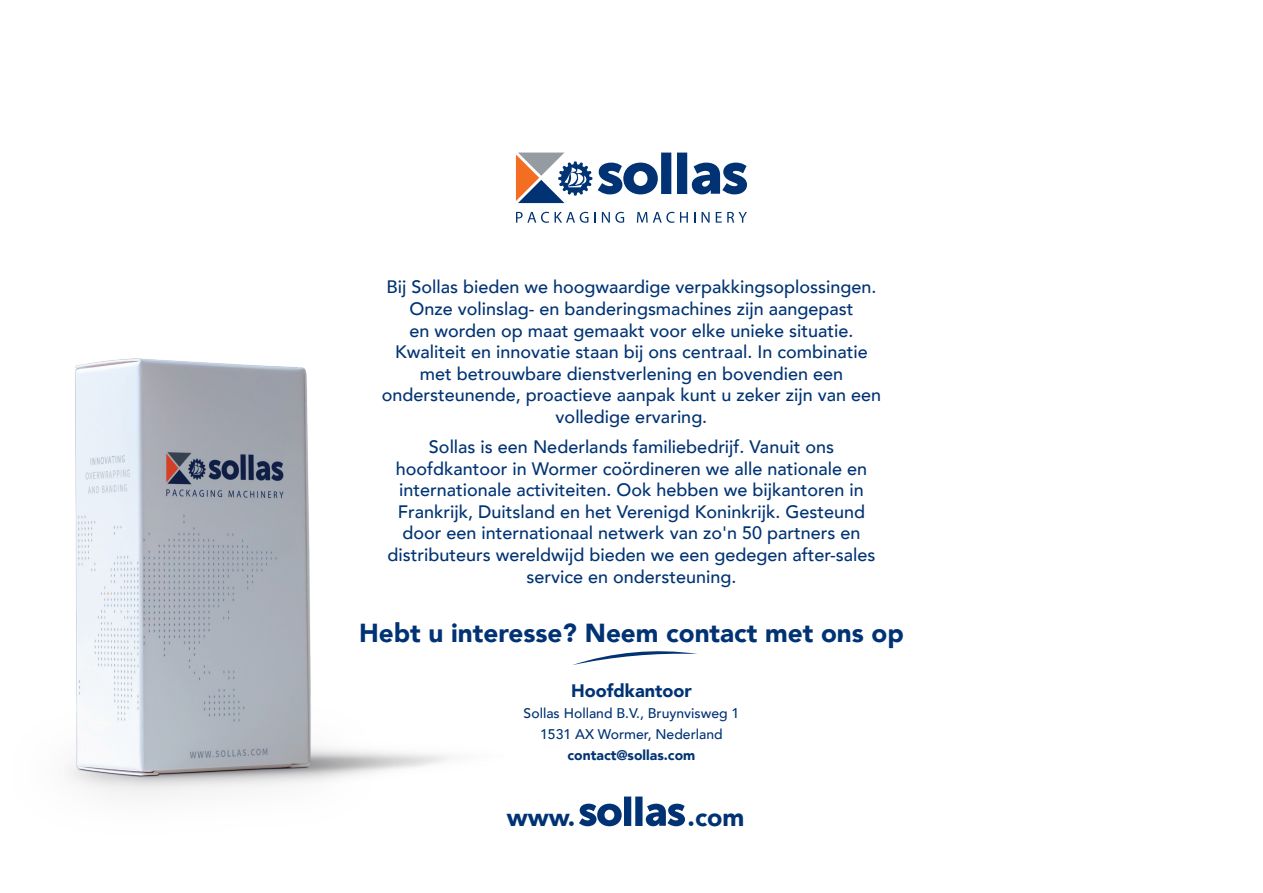
<style>
.page{position:relative;width:1263px;height:893px;background:#fff}
.page>*{position:absolute;margin:0;border:0;box-sizing:border-box;transform-origin:0 0}
.t1{font:900 26.1px "Avenir";color:#013374}
.t2{font:900 25.2px "Avenir";color:#013374}
.t3{font:500 18px/21.6px "Avenir";color:#013374;text-align:center}
.t4{font:900 18px "Avenir";color:#013374}
.t5{font:500 13.95px/20.9px "Avenir";color:#013374;text-align:center}
.t6{font:900 13.95px "Avenir";color:#013374}
</style>
<div class="page">
<svg style="left:516px;top:212px;width:33px;height:11px"></svg>
<svg style="left:555px;top:212px;width:33px;height:11px"></svg>
<svg style="left:594px;top:212px;width:2px;height:11px"></svg>
<svg style="left:602px;top:212px;width:22px;height:11px"></svg>
<svg style="left:637px;top:212px;width:37px;height:11px"></svg>
<svg style="left:680px;top:212px;width:8px;height:11px"></svg>
<svg style="left:701px;top:212px;width:9px;height:11px"></svg>
<svg style="left:716px;top:212px;width:31px;height:11px"></svg>
<svg style="left:598px;top:163px;width:60px;height:31px"></svg>
<div style="left:661px;top:153px;width:10px;height:41px;background:#013374"></div>
<div style="left:677px;top:153px;width:10px;height:41px;background:#013374"></div>
<svg style="left:692px;top:163px;width:55px;height:31px"></svg>
<svg style="left:516px;top:153px;width:76px;height:50px"></svg>
<svg style="left:579px;top:804px;width:43px;height:22px"></svg>
<div style="left:624px;top:796px;width:7px;height:30px;background:#013374"></div>
<div style="left:635px;top:796px;width:7px;height:30px;background:#013374"></div>
<svg style="left:646px;top:804px;width:39px;height:22px"></svg>
<img style="left:68px;top:358px;width:382px;height:438px">
<svg style="left:573px;top:651px;width:124px;height:14px"></svg>
<p class="t3" style="left:382px;top:275px;width:501px">Bij Sollas bieden we hoogwaardige verpakkingsoplossingen.<br>Onze volinslag- en banderingsmachines zijn aangepast<br>en worden op maat gemaakt voor elke unieke situatie.<br>Kwaliteit en innovatie staan bij ons centraal. In combinatie met betrouwbare dienstverlening en bovendien een ondersteunende, proactieve aanpak kunt u zeker zijn van een volledige ervaring.</p>
<p class="t3" style="left:387px;top:435px;width:490px">Sollas is een Nederlands familiebedrijf. Vanuit ons hoofdkantoor in Wormer coördineren we alle nationale en internationale activiteiten. Ook hebben we bijkantoren in Frankrijk, Duitsland en het Verenigd Koninkrijk. Gesteund door een internationaal netwerk van zo'n 50 partners en distributeurs wereldwijd bieden we een gedegen after-sales service en ondersteuning.</p>
<h1 class="t1" style="left:359px;top:611px;width:546px">Hebt u interesse? Neem contact met ons op</h1>
<p class="t4" style="left:571px;top:676px;width:122px">Hoofdkantoor</p>
<p class="t5" style="left:524px;top:702px;width:217px">Sollas Holland B.V., Bruynvisweg 1<br>1531 AX Wormer, Nederland</p>
<p class="t6" style="left:568px;top:743px;width:129px">contact@sollas.com</p>
<h2 class="t2" style="left:507px;top:795px;width:70px">www.</h2>
<h2 class="t2" style="left:688px;top:795px;width:58px">.com</h2>
</div>
